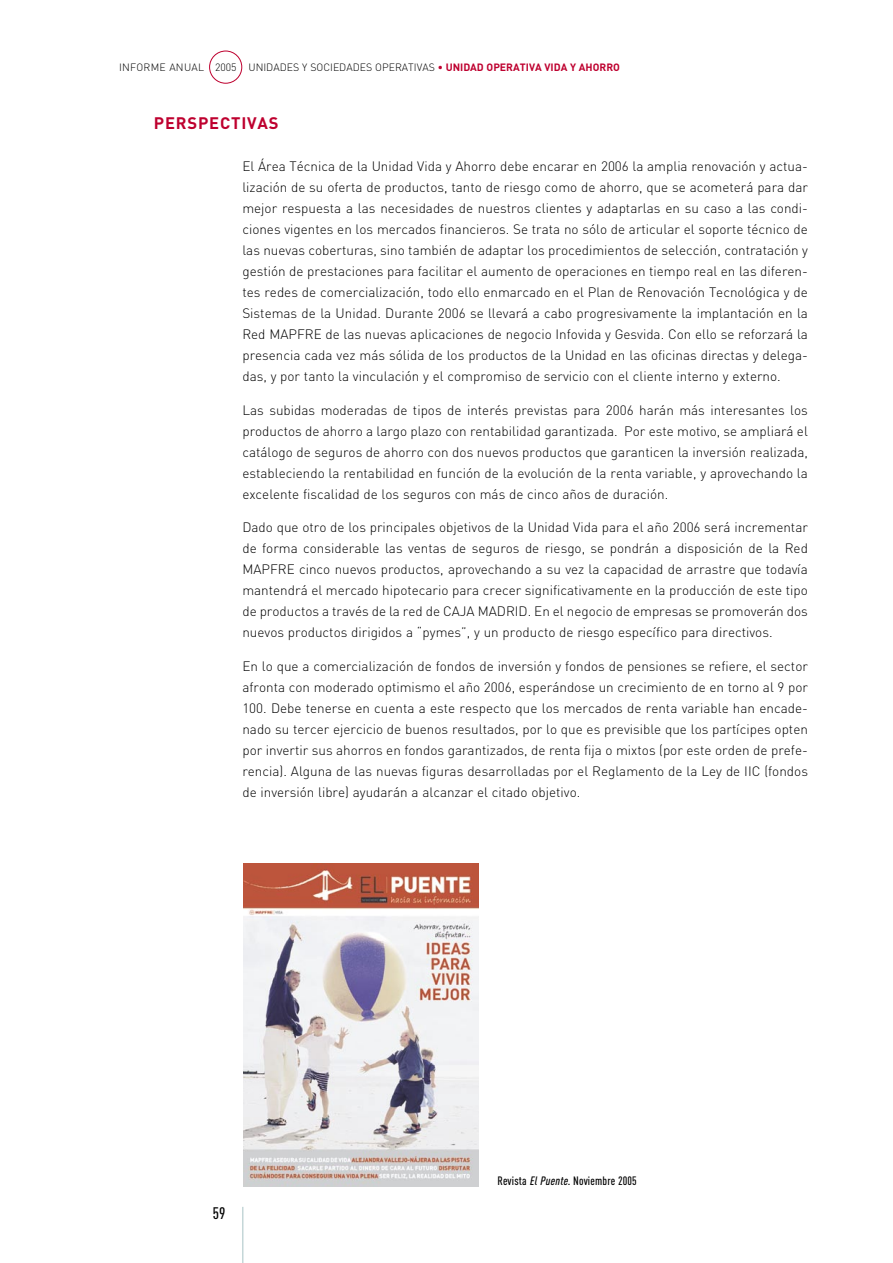
<style>
.page{position:relative;width:893px;height:1263px;background:#fff}
.page>*{position:absolute;margin:0;border:0;box-sizing:border-box;transform-origin:0 0}
.Titular_2{font:700 16.5px "DIN";letter-spacing:.05em;color:#be002f}
.t1{font:500 16.5px "DIN Cond";color:#000}
.Texto_corrido{font:300 13.5px/21px "DIN";color:#000;text-align:justify}
.Pie_de_foto{font:500 12px "DIN Cond";letter-spacing:.015em;color:#000}
.t2{font:300 10.5px "DIN";color:#000}
.s1{font-weight:700;color:#be002f}
.s2{font-style:italic}
</style>
<div class="page">
<hr style="left:242px;top:1207px;width:1px;height:56px;background:#c5d7d8">
<div style="left:209px;top:51px;width:33px;height:33px;border:1px solid #be002f;border-radius:50%"></div>
<img style="left:244px;top:863px;width:235px;height:323px">
<p class="t2" style="left:119px;top:60px;width:502px">INFORME ANUAL 2005 UNIDADES Y SOCIEDADES OPERATIVAS <span class="s1">• UNIDAD OPERATIVA VIDA Y AHORRO</span></p>
<p class="Titular_2" style="left:154px;top:112px;width:126px">PERSPECTIVAS</p>
<p class="Texto_corrido" style="left:242px;top:155px;width:567px">El Área Técnica de la Unidad Vida y Ahorro debe encarar en 2006 la amplia renovación y actua&shy;lización de su oferta de productos, tanto de riesgo como de ahorro, que se acometerá para dar mejor respuesta a las necesidades de nuestros clientes y adaptarlas en su caso a las condi&shy;ciones vigentes en los mercados financieros. Se trata no sólo de articular el soporte técnico de las nuevas coberturas, sino también de adaptar los procedimientos de selección, contratación y gestión de prestaciones para facilitar el aumento de operaciones en tiempo real en las diferen&shy;tes redes de comercialización, todo ello enmarcado en el Plan de Renovación Tecnológica y de Sistemas de la Unidad. Durante 2006 se llevará a cabo progresivamente la implantación en la Red MAPFRE de las nuevas aplicaciones de negocio Infovida y Gesvida. Con ello se reforzará la presencia cada vez más sólida de los productos de la Unidad en las oficinas directas y delega&shy;das, y por tanto la vinculación y el compromiso de servicio con el cliente interno y externo.</p>
<p class="Texto_corrido" style="left:242px;top:399px;width:567px">Las subidas moderadas de tipos de interés previstas para 2006 harán más interesantes los productos de ahorro a largo plazo con rentabilidad garantizada. Por este motivo, se ampliará el catálogo de seguros de ahorro con dos nuevos productos que garanticen la inversión realizada, estableciendo la rentabilidad en función de la evolución de la renta variable, y aprovechando la excelente fiscalidad de los seguros con más de cinco años de duración.</p>
<p class="Texto_corrido" style="left:242px;top:517px;width:567px">Dado que otro de los principales objetivos de la Unidad Vida para el año 2006 será incrementar de forma considerable las ventas de seguros de riesgo, se pondrán a disposición de la Red MAPFRE cinco nuevos productos, aprovechando a su vez la capacidad de arrastre que todavía mantendrá el mercado hipotecario para crecer significativamente en la producción de este tipo de productos a través de la red de CAJA MADRID. En el negocio de empresas se promoverán dos nuevos productos dirigidos a “pymes”, y un producto de riesgo específico para directivos.</p>
<p class="Texto_corrido" style="left:242px;top:656px;width:567px">En lo que a comercialización de fondos de inversión y fondos de pensiones se refiere, el sector afronta con moderado optimismo el año 2006, esperándose un crecimiento de en torno al 9 por 100. Debe tenerse en cuenta a este respecto que los mercados de renta variable han encade&shy;nado su tercer ejercicio de buenos resultados, por lo que es previsible que los partícipes opten por invertir sus ahorros en fondos garantizados, de renta fija o mixtos (por este orden de prefe&shy;rencia). Alguna de las nuevas figuras desarrolladas por el Reglamento de la Ley de IIC (fondos de inversión libre) ayudarán a alcanzar el citado objetivo.</p>
<p class="t1" style="left:213px;top:1204px;width:14px">59</p>
<p class="Pie_de_foto" style="left:497px;top:1174px;width:141px">Revista <span class="s2">ElPuente</span>. Noviembre 2005</p>
</div>
